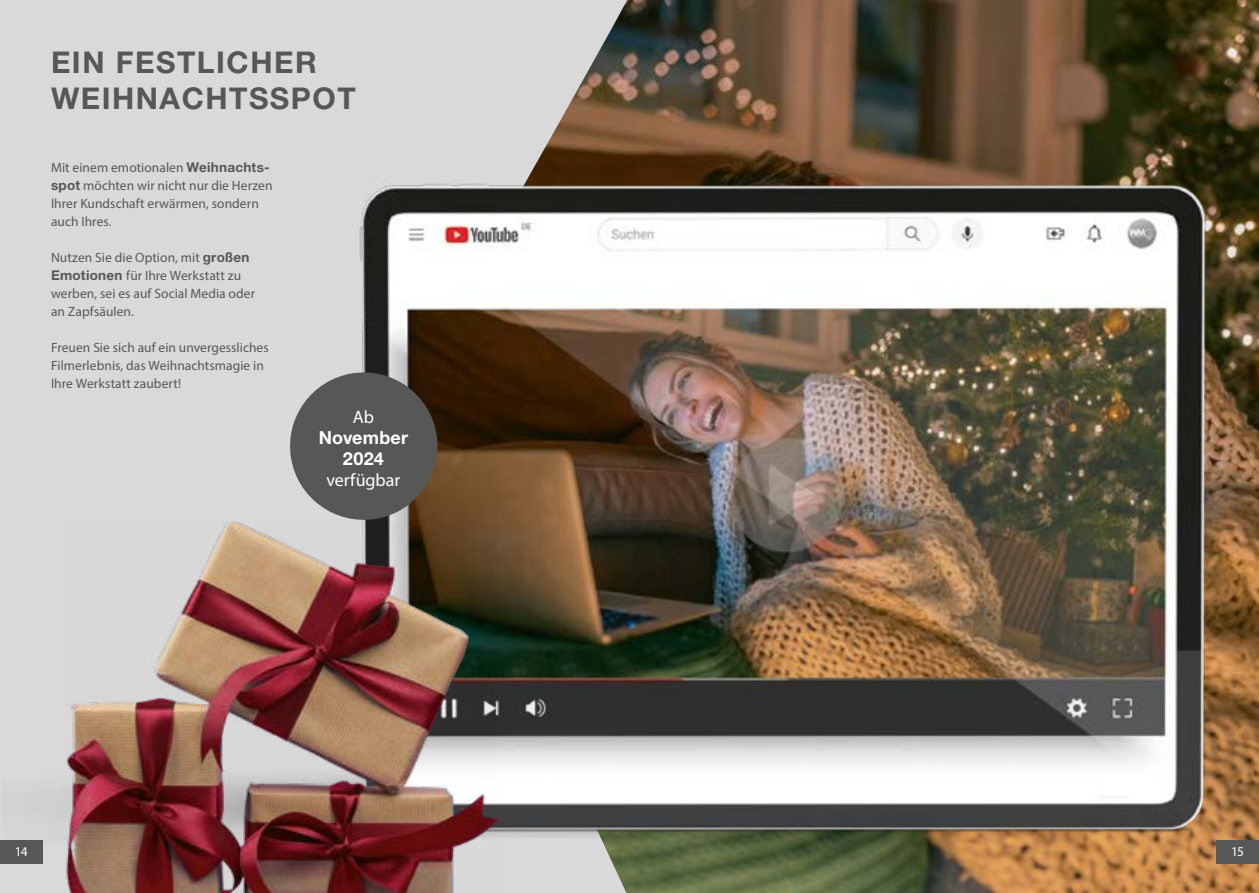
<style>
.page{position:relative;width:1259px;height:893px;background:#fff}
.page>*{position:absolute;margin:0;border:0;box-sizing:border-box;transform-origin:0 0}
.t1{font:700 30px/36px "Helvetica Neue";letter-spacing:.05em;color:#575756}
.t2{font:700 18px/21px "Helvetica Neue";letter-spacing:.01em;color:#fff;text-align:center}
.t3{font:18px "Myriad Pro";color:#fff}
.t4{font:13.5px/18px "Myriad Pro";letter-spacing:.005em;color:#575756}
.t5{font:13.5px "Myriad Pro";color:#fff}
.s1{font-family:"Helvetica Neue";font-weight:700}
</style>
<div class="page">
<img style="left:1211px;top:0;width:48px;height:893px">
<img style="left:1px;top:0;width:1210px;height:893px">
<svg style="left:285px;top:367px;width:158px;height:155px;background:#6a6763"></svg>
<img style="left:65px;top:522px;width:433px;height:371px">
<div style="left:1216px;top:840px;width:43px;height:24px;background:#575756"></div>
<div style="left:0;top:840px;width:43px;height:24px;background:#575756"></div>
<h1 class="t1" style="left:51px;top:44px;width:306px">EIN FESTLICHER<br>WEIHNACHTSSPOT</h1>
<p class="t4" style="left:51px;top:158px;width:223px">Mit einem emotionalen <span class="s1">Weihnachts&shy;spot</span> möchten wir nicht nur die Herzen<br>Ihrer Kundschaft erwärmen, sondern auch Ihres.</p>
<p class="t4" style="left:51px;top:248px;width:206px">Nutzen Sie die Option, mit <span class="s1">großen<br>Emotionen</span> für Ihre Werkstatt zu werben, sei es auf Social Media oder an Zapfsäulen.</p>
<p class="t4" style="left:51px;top:338px;width:219px">Freuen Sie sich auf ein unvergessliches<br>Filmerlebnis, das Weihnachtsmagie in<br>Ihre Werkstatt zaubert!</p>
<h2 class="t3" style="left:353px;top:406px;width:23px">Ab</h2>
<h2 class="t2" style="left:319px;top:427px;width:91px">November<br>2024</h2>
<h2 class="t3" style="left:326px;top:469px;width:75px">verfügbar</h2>
<p class="t5" style="left:15px;top:843px;width:15px">14</p>
<p class="t5" style="left:1231px;top:843px;width:15px">15</p>
</div>
